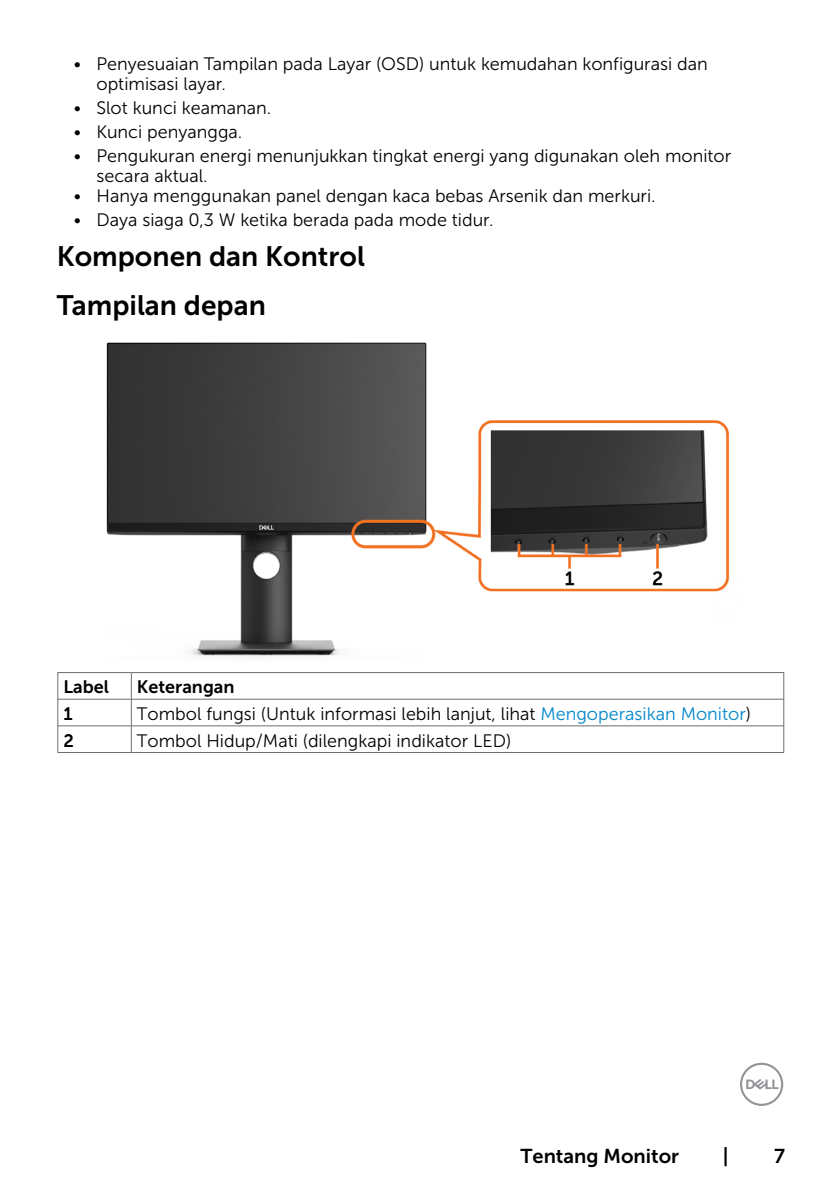
<style>
.page{position:relative;width:840px;height:1191px;background:#fff}
.page>*{position:absolute;margin:0;border:0;box-sizing:border-box;transform-origin:0 0}
.t1{font:28px/49px "Museo Sans For Dell 700";color:#000}
.t2{font:20px "Museo Sans For Dell 700";color:#000}
.t3{font:18px/20px "Museo Sans For Dell 300";color:#000}
.t4{font:18px "Museo Sans For Dell 700";color:#000}
.s1{color:#0087cb}
</style>
<div class="page">
<svg style="left:740px;top:1062px;width:42px;height:44px"></svg>
<img style="left:106px;top:342px;width:624px;height:315px">
<hr style="left:57px;top:672px;width:74px;height:1px;background:#6d6e71">
<hr style="left:131px;top:672px;width:652px;height:1px;background:#6d6e71">
<hr style="left:57px;top:699px;width:75px;height:1px;background:#6d6e71">
<hr style="left:131px;top:699px;width:652px;height:1px;background:#6d6e71">
<hr style="left:57px;top:725px;width:75px;height:1px;background:#6d6e71">
<svg style="left:57px;top:673px;width:1px;height:79px"></svg>
<hr style="left:131px;top:725px;width:652px;height:1px;background:#6d6e71">
<svg style="left:131px;top:673px;width:1px;height:79px"></svg>
<svg style="left:783px;top:673px;width:1px;height:79px"></svg>
<hr style="left:57px;top:752px;width:74px;height:1px;background:#6d6e71">
<hr style="left:131px;top:752px;width:652px;height:1px;background:#6d6e71">
<p class="t3" style="left:96px;top:54px;width:612px;text-indent:-23px">• Penyesuaian Tampilan pada Layar (OSD) untuk kemudahan konfigurasi dan optimisasi layar.</p>
<p class="t3" style="left:74px;top:98px;width:199px">• Slot kunci keamanan.</p>
<p class="t3" style="left:74px;top:122px;width:170px">• Kunci penyangga.</p>
<p class="t3" style="left:96px;top:146px;width:636px;text-indent:-23px">• Pengukuran energi menunjukkan tingkat energi yang digunakan oleh monitor secara aktual.</p>
<p class="t3" style="left:74px;top:186px;width:583px">• Hanya menggunakan panel dengan kaca bebas Arsenik dan merkuri.</p>
<p class="t3" style="left:74px;top:210px;width:421px">• Daya siaga 0,3 W ketika berada pada mode tidur.</p>
<h1 class="t1" style="left:57px;top:232px;width:309px">Komponen dan Kontrol<br>Tampilan depan</h1>
<p class="t4" style="left:63px;top:677px;width:47px">Label</p>
<p class="t4" style="left:137px;top:677px;width:99px">Keterangan</p>
<p class="t4" style="left:63px;top:704px;width:11px">1</p>
<p class="t3" style="left:137px;top:704px;width:615px">Tombol fungsi (Untuk informasi lebih lanjut, lihat <span class="s1">Mengoperasikan Monitor</span>)</p>
<p class="t4" style="left:63px;top:730px;width:12px">2</p>
<p class="t3" style="left:137px;top:730px;width:375px">Tombol Hidup/Mati (dilengkapi indikator LED)</p>
<p class="t2" style="left:520px;top:1144px;width:160px">Tentang Monitor</p>
<p class="t2" style="left:722px;top:1144px;width:7px">|</p>
<p class="t2" style="left:773px;top:1144px;width:12px">7</p>
</div>
